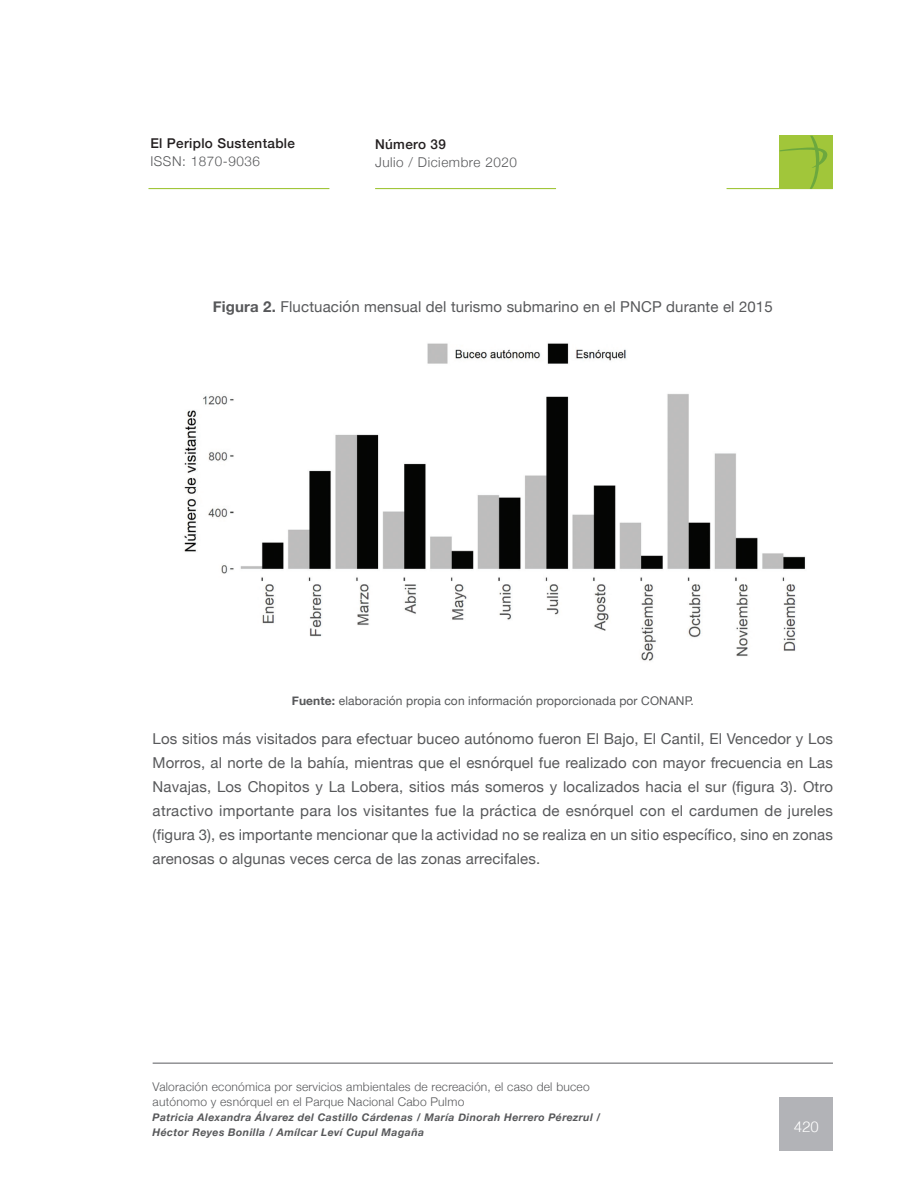
<style>
.page{position:relative;width:918px;height:1188px;background:#fff}
.page>*{position:absolute;margin:0;border:0;box-sizing:border-box;transform-origin:0 0}
.t1{font:15px/24px "Helvetica Neue";letter-spacing:.01em;color:#57585a;text-align:justify}
.t2{font:300 15px "Helvetica";color:#fff}
.t3{font:300 13.5px "Helvetica Neue";letter-spacing:.04em;color:#57585a}
.t4{font:500 13.5px "Helvetica Neue";letter-spacing:.025em;color:#231f20}
.t5{font:300 12px/15px "Helvetica Neue";letter-spacing:.02em;color:#57585a}
.t6{font:12px "Helvetica Neue";letter-spacing:.01em;color:#57585a}
.t7{font:italic 700 10.5px/15px "Helvetica Neue";letter-spacing:.04em;color:#57585a}
.s1{font-weight:700}
</style>
<div class="page">
<div style="left:780px;top:1098px;width:53px;height:53px;background:#b2b3b7"></div>
<hr style="left:727px;top:188px;width:106px;height:1px;background:#a1c63a">
<hr style="left:153px;top:1063px;width:680px;height:1px;background:#6c6d70">
<hr style="left:148px;top:188px;width:181px;height:1px;background:#a1c63a">
<hr style="left:375px;top:188px;width:181px;height:1px;background:#a1c63a">
<div style="left:780px;top:136px;width:53px;height:53px;background:#a1c63a"></div>
<svg style="left:780px;top:136px;width:48px;height:53px"></svg>
<img style="left:184px;top:343px;width:622px;height:318px">
<p class="t4" style="left:150px;top:133px;width:146px">El Periplo Sustentable</p>
<p class="t3" style="left:150px;top:151px;width:111px">ISSN: 1870-9036</p>
<p class="t4" style="left:375px;top:133px;width:72px">Número 39</p>
<p class="t3" style="left:375px;top:151px;width:143px">Julio / Diciembre 2020</p>
<p class="t1" style="left:213px;top:295px;width:562px"><span class="s1">Figura 2.</span> Fluctuación mensual del turismo submarino en el PNCP durante el 2015</p>
<p class="t6" style="left:292px;top:692px;width:403px"><span class="s1">Fuente:</span> elaboración propia con información proporcionada por CONANP.</p>
<p class="t1" style="left:153px;top:727px;width:682px">Los sitios más visitados para efectuar buceo autónomo fueron El Bajo, El Cantil, El Vencedor y Los Morros, al norte de la bahía, mientras que el esnórquel fue realizado con mayor frecuencia en Las Navajas, Los Chopitos y La Lobera, sitios más someros y localizados hacia el sur (figura 3). Otro atractivo importante para los visitantes fue la práctica de esnórquel con el cardumen de jureles (figura 3), es importante mencionar que la actividad no se realiza en un sitio específico, sino en zonas arenosas o algunas veces cerca de las zonas arrecifales.</p>
<p class="t5" style="left:153px;top:1079px;width:439px">Valoración económica por servicios ambientales de recreación, el caso del buceo autónomo y esnórquel en el Parque Nacional Cabo Pulmo</p>
<p class="t7" style="left:153px;top:1110px;width:450px">Patricia Alexandra Álvarez del Castillo Cárdenas / María Dinorah Herrero Pérezrul /<br>Héctor Reyes Bonilla / Amílcar Leví Cupul Magaña</p>
<p class="t2" style="left:794px;top:1114px;width:27px">420</p>
</div>
